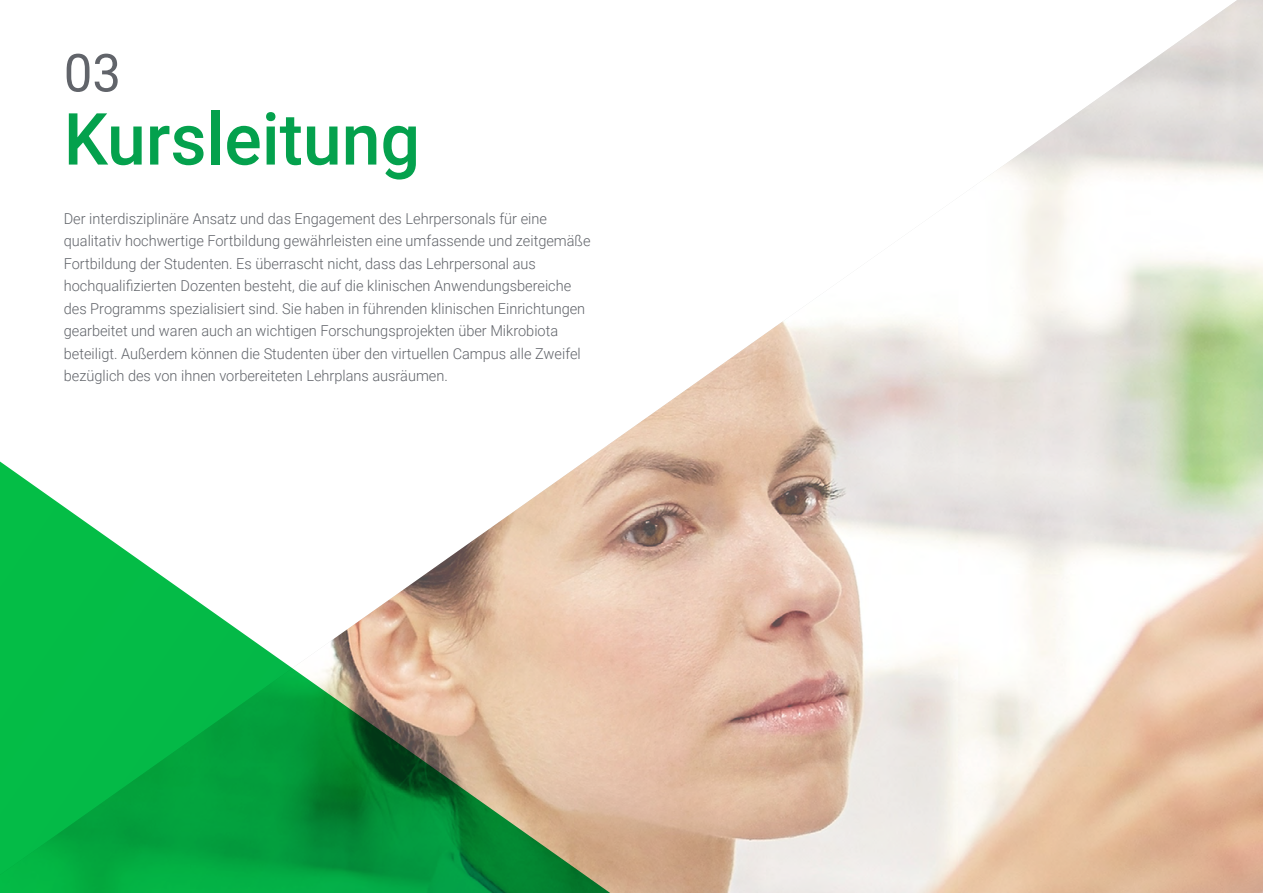
<style>
.page{position:relative;width:1263px;height:893px;background:#fff}
.page>*{position:absolute;margin:0;border:0;box-sizing:border-box;transform-origin:0 0}
.t1{font:500 72px "Roboto";color:#04a14d}
.t2{font:52.5px "Roboto";color:#61646a}
.t3{font:300 15px/22.5px "Roboto";color:#61646a}
</style>
<div class="page">
<img style="left:607px;top:0;width:656px;height:893px">
<svg style="left:0;top:446px;width:640px;height:447px"></svg>
<h2 class="t2" style="left:64px;top:36px;width:59px">03</h2>
<h1 class="t1" style="left:64px;top:89px;width:358px">Kursleitung</h1>
<p class="t3" style="left:64px;top:207px;width:528px">Der interdisziplinäre Ansatz und das Engagement des Lehrpersonals für eine qualitativ hochwertige Fortbildung gewährleisten eine umfassende und zeitgemäße Fortbildung der Studenten. Es überrascht nicht, dass das Lehrpersonal aus hochqualifizierten Dozenten besteht, die auf die klinischen Anwendungsbereiche des Programms spezialisiert sind. Sie haben in führenden klinischen Einrichtungen gearbeitet und waren auch an wichtigen Forschungsprojekten über Mikrobiota beteiligt. Außerdem können die Studenten über den virtuellen Campus alle Zweifel bezüglich des von ihnen vorbereiteten Lehrplans ausräumen.</p>
</div>
